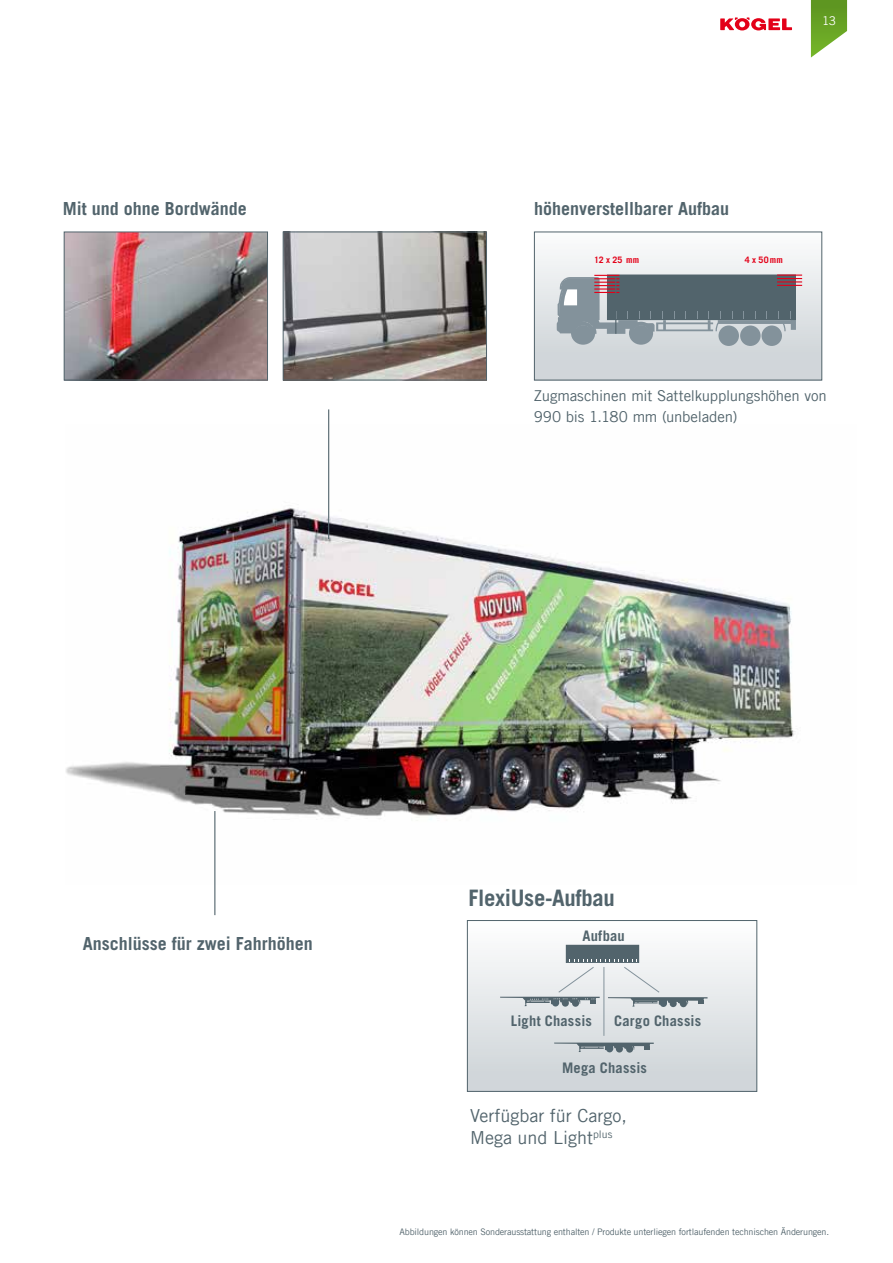
<style>
.page{position:relative;width:893px;height:1263px;background:#fff}
.page>*{position:absolute;margin:0;border:0;box-sizing:border-box;transform-origin:0 0}
.t1{font:700 22.65px "Trade Gothic LT Com";letter-spacing:-.015em;color:#52646c}
.t2{font:700 18px "Trade Gothic LT Com";color:#52646c}
.t3{font:18px/21.6px "Trade Gothic LT Com";color:#52646c}
.t4{font:15px/21px "Trade Gothic LT Com";letter-spacing:-.01em;color:#52646c}
.t5{font:700 14.55px "Trade Gothic LT Com";letter-spacing:.015em;color:#52646c}
.t6{font:12px "Trade Gothic LT Com";color:#fff}
.t7{font:9px "Trade Gothic LT Com";letter-spacing:-.015em;color:#52646c}
.t8{font:700 8.85px "Trade Gothic LT Com";letter-spacing:.025em;color:#e30018}
</style>
<div class="page">
<img style="left:66px;top:425px;width:729px;height:460px">
<svg style="left:811px;top:0;width:36px;height:58px"></svg>
<svg style="left:720px;top:17px;width:72px;height:13px"></svg>
<svg style="left:536px;top:253px;width:284px;height:125px;background:#b0b7bc"></svg>
<div style="left:534px;top:232px;width:288px;height:148px;border:1px solid #52646c"></div>
<div style="left:467px;top:920px;width:290px;height:171px;background:linear-gradient(to bottom,#fdfefe,#ccd2d6)"></div>
<div style="left:467px;top:920px;width:290px;height:172px;border:1px solid #52646c"></div>
<div style="left:566px;top:945px;width:73px;height:17px;background:#52646c"></div>
<svg style="left:554px;top:1042px;width:100px;height:10px"></svg>
<hr style="left:604px;top:967px;width:1px;height:69px;background:#83929b">
<svg style="left:500px;top:959px;width:208px;height:48px"></svg>
<hr style="left:328px;top:409px;width:1px;height:130px;background:#52646c">
<hr style="left:615px;top:277px;width:1px;height:57px;background:#52646c">
<img style="left:285px;top:234px;width:200px;height:144px">
<div style="left:283px;top:232px;width:204px;height:148px;border:1px solid #52646c"></div>
<img style="left:66px;top:234px;width:200px;height:144px">
<div style="left:64px;top:232px;width:204px;height:148px;border:1px solid #52646c"></div>
<hr style="left:214px;top:811px;width:1px;height:104px;background:#52646c">
<h2 class="t2" style="left:63px;top:198px;width:186px">Mit und ohne Bordwände</h2>
<h3 class="t6" style="left:822px;top:14px;width:16px">13</h3>
<h2 class="t2" style="left:534px;top:198px;width:196px">höhenverstellbarer Aufbau</h2>
<p class="t8" style="left:594px;top:254px;width:47px">12 x 25 mm</p>
<p class="t8" style="left:745px;top:254px;width:39px">4 x 50mm</p>
<h3 class="t4" style="left:534px;top:385px;width:295px">Zugmaschinen mit Sattelkupplungshöhen von<br>990 bis 1.180 mm (unbeladen)</h3>
<h2 class="t2" style="left:83px;top:932px;width:231px">Anschlüsse für zwei Fahrhöhen</h2>
<h1 class="t1" style="left:468px;top:884px;width:148px">FlexiUse-Aufbau</h1>
<h3 class="t5" style="left:582px;top:926px;width:44px">Aufbau</h3>
<h3 class="t5" style="left:511px;top:1012px;width:83px">Light Chassis</h3>
<h3 class="t5" style="left:614px;top:1012px;width:88px">Cargo Chassis</h3>
<h3 class="t5" style="left:562px;top:1058px;width:86px">Mega Chassis</h3>
<h2 class="t3" style="left:470px;top:1105px;width:158px">Verfügbar für Cargo,<br>Mega und Light<sup>plus</sup></h2>
<p class="t7" style="left:399px;top:1227px;width:431px">Abbildungen können Sonderausstattung enthalten / Produkte unterliegen fortlaufenden technischen Änderungen.</p>
</div>
